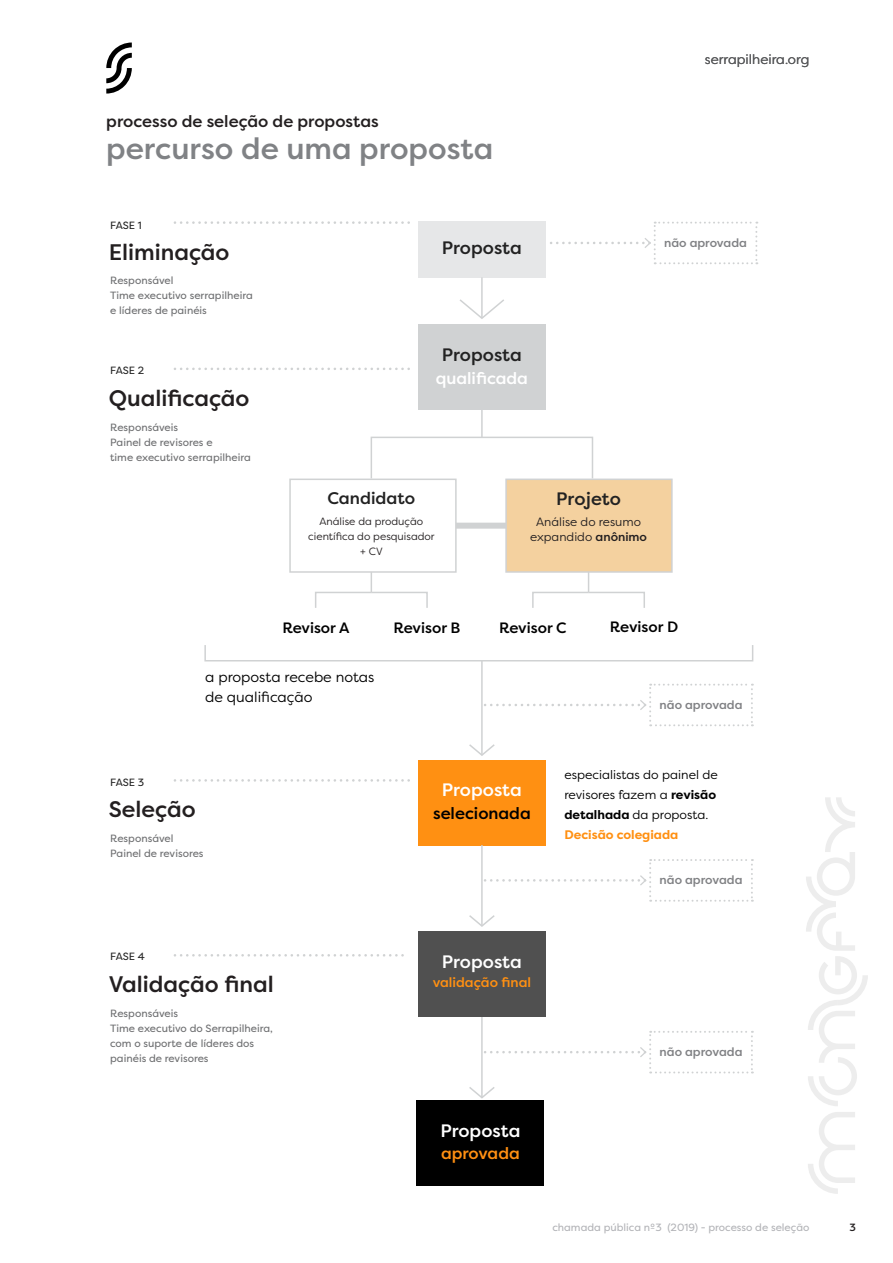
<style>
.page{position:relative;width:893px;height:1263px;background:#fff}
.page>*{position:absolute;margin:0;border:0;box-sizing:border-box;transform-origin:0 0}
.t1{font:500 30px "Filson Pro";color:#808285}
.t2{font:500 22.5px "Filson Pro";color:#231f20}
.t3{font:500 18px "Filson Pro";color:#fff}
.t4{font:500 18px "Filson Pro";color:#222}
.t5{font:500 16.8px "Filson Pro";color:#222}
.t6{font:500 16.5px "Filson Pro";color:#231f20}
.t7{font:500 16.5px "Filson Pro";color:#000}
.t8{font:500 16.5px "Filson Pro";color:#fff}
.t9{font:500 16.5px "Filson Pro";color:#ff9012}
.t10{font:500 15px "Filson Pro";color:#000}
.t11{font:14.4px/19.2px "Filson Pro";color:#000}
.t12{font:13.5px "Filson Pro";color:#57585a}
.t13{font:500 13.5px "Filson Pro";color:#ff9012}
.t14{font:12.45px/19.8px "Filson Pro";color:#000}
.t15{font:500 12px "Filson Pro";color:#808184}
.t16{font:12px/15px "Filson Pro";color:#231f20;text-align:center}
.t17{font:10.5px/15px "Filson Pro";color:#6d6e70}
.t18{font:10.5px/15px "Filson Pro";color:#231f20;text-align:center}
.t19{font:10.5px "Filson Pro";color:#b2b3b7}
.t20{font:10.5px "Filson Pro";letter-spacing:-.015em;color:#222}
.t21{font:500 10.5px "Filson Pro";color:#231f20}
.s1{font-weight:500}
.s2{font-weight:700}
.s3{font-weight:700;color:#ff9012}
</style>
<div class="page">
<svg style="left:106px;top:43px;width:26px;height:51px"></svg>
<svg style="left:806px;top:797px;width:62px;height:309px"></svg>
<svg style="left:808px;top:1112px;width:47px;height:82px"></svg>
<svg style="left:175px;top:221px;width:235px;height:3px"></svg>
<div style="left:418px;top:221px;width:128px;height:56px;background:#e6e7e8"></div>
<div style="left:289px;top:479px;width:168px;height:94px;border:2px solid #d0d2d3"></div>
<div style="left:456px;top:523px;width:52px;height:6px;background:#d0d2d3"></div>
<div style="left:506px;top:479px;width:166px;height:93px;background:#f4d19f"></div>
<div style="left:505px;top:479px;width:168px;height:94px;border:2px solid #d0d2d3"></div>
<hr style="left:481px;top:409px;width:2px;height:28px;background:#d0d2d3">
<svg style="left:370px;top:436px;width:224px;height:44px"></svg>
<svg style="left:204px;top:645px;width:550px;height:17px"></svg>
<svg style="left:314px;top:572px;width:115px;height:36px"></svg>
<hr style="left:481px;top:1017px;width:2px;height:81px;background:#d0d2d3">
<svg style="left:531px;top:572px;width:115px;height:36px"></svg>
<div style="left:418px;top:760px;width:128px;height:85px;background:#ff9012"></div>
<hr style="left:481px;top:661px;width:2px;height:94px;background:#d0d2d3">
<div style="left:418px;top:324px;width:128px;height:85px;background:#d0d2d3"></div>
<div style="left:418px;top:932px;width:128px;height:85px;background:#505050"></div>
<hr style="left:481px;top:845px;width:2px;height:81px;background:#d0d2d3">
<div style="left:417px;top:1100px;width:127px;height:85px;background:#000"></div>
<svg style="left:550px;top:222px;width:207px;height:42px"></svg>
<svg style="left:485px;top:684px;width:268px;height:42px"></svg>
<svg style="left:485px;top:859px;width:268px;height:43px"></svg>
<svg style="left:485px;top:1031px;width:268px;height:42px"></svg>
<svg style="left:175px;top:368px;width:235px;height:2px"></svg>
<svg style="left:175px;top:779px;width:235px;height:3px"></svg>
<svg style="left:175px;top:954px;width:229px;height:2px"></svg>
<hr style="left:481px;top:277px;width:2px;height:40px;background:#d0d2d3">
<svg style="left:460px;top:298px;width:44px;height:21px"></svg>
<svg style="left:469px;top:743px;width:26px;height:13px"></svg>
<svg style="left:469px;top:913px;width:26px;height:14px"></svg>
<svg style="left:469px;top:1085px;width:26px;height:14px"></svg>
<p class="t6" style="left:106px;top:110px;width:274px">processo de seleção de propostas</p>
<p class="t1" style="left:106px;top:128px;width:388px">percurso de uma proposta</p>
<p class="t12" style="left:705px;top:51px;width:106px">serrapilheira.org</p>
<p class="t20" style="left:110px;top:218px;width:33px">FASE 1</p>
<p class="t2" style="left:109px;top:237px;width:122px">Eliminação</p>
<p class="t17" style="left:110px;top:272px;width:144px">Responsável<br>Time executivo serrapilheira e líderes de painéis</p>
<p class="t20" style="left:110px;top:363px;width:36px">FASE 2</p>
<p class="t2" style="left:109px;top:382px;width:142px">Qualificação</p>
<p class="t17" style="left:110px;top:420px;width:142px">Responsáveis<br>Painel de revisores e<br>time executivo serrapilheira</p>
<p class="t4" style="left:442px;top:235px;width:81px">Proposta</p>
<p class="t4" style="left:442px;top:342px;width:81px">Proposta</p>
<p class="t8" style="left:436px;top:366px;width:94px">qualificada</p>
<p class="t15" style="left:664px;top:234px;width:84px">não aprovada</p>
<p class="t5" style="left:328px;top:487px;width:89px">Candidato</p>
<p class="t18" style="left:308px;top:514px;width:128px">Análise da produção científica do pesquisador + CV</p>
<p class="t4" style="left:556px;top:486px;width:66px">Projeto</p>
<p class="t16" style="left:530px;top:514px;width:118px">Análise do resumo expandido <span class="s1">anônimo</span></p>
<p class="t10" style="left:282px;top:617px;width:69px">Revisor A</p>
<p class="t10" style="left:394px;top:617px;width:69px">Revisor B</p>
<p class="t10" style="left:499px;top:617px;width:69px">Revisor C</p>
<p class="t10" style="left:610px;top:617px;width:70px">Revisor D</p>
<p class="t11" style="left:205px;top:667px;width:171px">a proposta recebe notas de qualificação</p>
<p class="t20" style="left:110px;top:775px;width:36px">FASE 3</p>
<p class="t2" style="left:109px;top:794px;width:88px">Seleção</p>
<p class="t17" style="left:110px;top:830px;width:95px">Responsável<br>Painel de revisores</p>
<p class="t20" style="left:110px;top:950px;width:36px">FASE 4</p>
<p class="t2" style="left:109px;top:969px;width:166px">Validação final</p>
<p class="t17" style="left:110px;top:1006px;width:164px">Responsáveis<br>Time executivo do Serrapilheira, com o suporte de líderes dos painéis de revisores</p>
<p class="t3" style="left:442px;top:777px;width:81px">Proposta</p>
<p class="t7" style="left:433px;top:802px;width:99px">selecionada</p>
<p class="t15" style="left:660px;top:696px;width:84px">não aprovada</p>
<p class="t14" style="left:564px;top:764px;width:155px">especialistas do painel de revisores fazem a <span class="s2">revisão detalhada</span> da proposta.<br><span class="s3">Decisão colegiada</span></p>
<p class="t15" style="left:660px;top:872px;width:84px">não aprovada</p>
<p class="t3" style="left:442px;top:949px;width:81px">Proposta</p>
<p class="t13" style="left:433px;top:973px;width:100px">validação final</p>
<p class="t15" style="left:660px;top:1044px;width:84px">não aprovada</p>
<p class="t3" style="left:440px;top:1118px;width:81px">Proposta</p>
<p class="t9" style="left:441px;top:1142px;width:80px">aprovada</p>
<p class="t19" style="left:552px;top:1220px;width:259px">chamada pública nº3 (2019) - processo de seleção</p>
<p class="t21" style="left:849px;top:1220px;width:8px">3</p>
</div>
